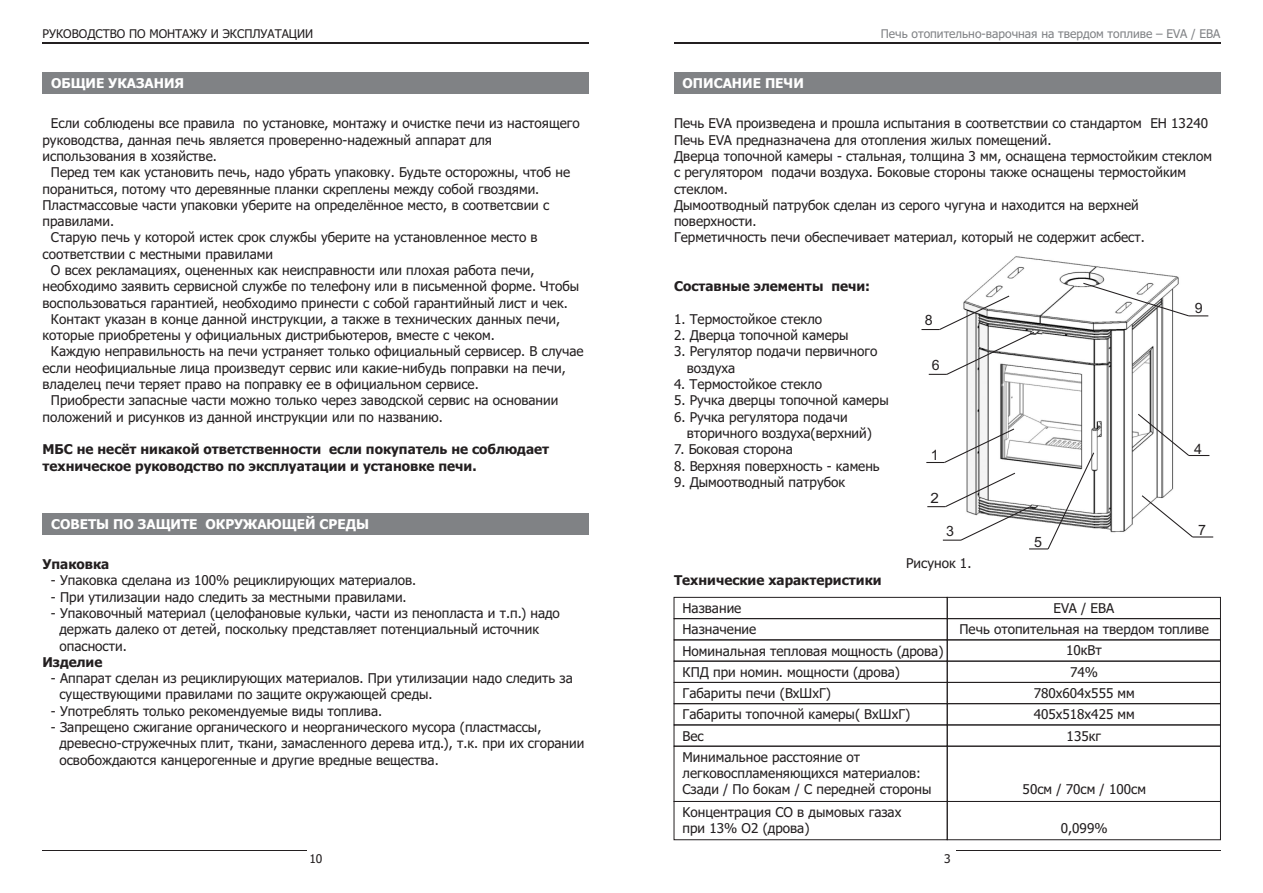
<style>
.page{position:relative;width:1263px;height:893px;background:#fff}
.page>*{position:absolute;margin:0;border:0;box-sizing:border-box;transform-origin:0 0}
.t1{font:14.25px "Arial";color:#231f20}
.t2{font:14.25px "Arial";color:#231f20;scale:1.07 1}
.t3{font:13.5px/16.4px "Tahoma";color:#231f20}
.t4{font:700 13.5px/16.4px "Tahoma";color:#231f20}
.t5{font:700 13.5px "Tahoma";color:#fff}
.t6{font:12px "Tahoma";color:#808285}
.t7{font:12px "Tahoma";color:#231f20}
</style>
<div class="page">
<div style="left:674px;top:72px;width:546px;height:22px;background:#808285"></div>
<hr style="left:674px;top:43px;width:546px;height:1px;background:#231f20">
<hr style="left:956px;top:850px;width:264px;height:1px;background:#231f20">
<div style="left:947px;top:639px;width:274px;height:23px;border:1px solid #231f20"></div>
<div style="left:947px;top:661px;width:274px;height:22px;border:1px solid #231f20"></div>
<div style="left:947px;top:682px;width:274px;height:22px;border:1px solid #231f20"></div>
<div style="left:947px;top:703px;width:274px;height:22px;border:1px solid #231f20"></div>
<div style="left:947px;top:724px;width:274px;height:23px;border:1px solid #231f20"></div>
<div style="left:947px;top:746px;width:274px;height:56px;border:1px solid #231f20"></div>
<div style="left:947px;top:801px;width:274px;height:39px;border:1px solid #231f20"></div>
<div style="left:674px;top:597px;width:274px;height:22px;border:1px solid #231f20"></div>
<div style="left:674px;top:618px;width:274px;height:22px;border:1px solid #231f20"></div>
<div style="left:674px;top:639px;width:274px;height:23px;border:1px solid #231f20"></div>
<div style="left:674px;top:661px;width:274px;height:22px;border:1px solid #231f20"></div>
<div style="left:674px;top:682px;width:274px;height:22px;border:1px solid #231f20"></div>
<div style="left:674px;top:703px;width:274px;height:22px;border:1px solid #231f20"></div>
<div style="left:674px;top:724px;width:274px;height:23px;border:1px solid #231f20"></div>
<div style="left:674px;top:746px;width:274px;height:56px;border:1px solid #231f20"></div>
<div style="left:674px;top:801px;width:274px;height:39px;border:1px solid #231f20"></div>
<div style="left:947px;top:597px;width:274px;height:22px;border:1px solid #231f20"></div>
<img style="left:966px;top:256px;width:213px;height:277px">
<svg style="left:921px;top:295px;width:114px;height:81px"></svg>
<svg style="left:1137px;top:413px;width:72px;height:44px"></svg>
<svg style="left:1140px;top:494px;width:73px;height:44px"></svg>
<svg style="left:926px;top:428px;width:169px;height:122px"></svg>
<svg style="left:1082px;top:282px;width:126px;height:35px"></svg>
<hr style="left:43px;top:43px;width:546px;height:1px;background:#231f20">
<hr style="left:43px;top:850px;width:264px;height:1px;background:#231f20">
<div style="left:43px;top:72px;width:546px;height:22px;background:#808285"></div>
<div style="left:43px;top:513px;width:546px;height:21px;background:#808285"></div>
<p class="t7" style="left:43px;top:29px;width:272px">РУКОВОДСТВО ПО МОНТАЖУ И ЭКСПЛУАТАЦИИ</p>
<p class="t5" style="left:51px;top:77px;width:135px">OБЩИЕ УКАЗАНИЯ</p>
<p class="t3" style="left:43px;top:116px;width:539px;text-indent:8px">Если соблюдены все правила по установке, монтажу и очистке печи из настоящего руководства, данная печь является проверенно-надежный аппарат для использования в хозяйстве.</p>
<p class="t3" style="left:51px;top:165px;width:521px">Перед тем как установить печь, надо убрать упаковку. Будьте осторожны, чтоб не</p>
<p class="t3" style="left:43px;top:182px;width:498px">пораниться, потому что деревянные планки скреплены между собой гвоздями.</p>
<p class="t3" style="left:43px;top:198px;width:508px">Пластмассовые части упаковки уберите на определённое место, в соответсвии с</p>
<p class="t3" style="left:43px;top:214px;width:73px">правилами.</p>
<p class="t3" style="left:51px;top:230px;width:488px">Старую печь у которой истек срок службы уберите на установленное место в</p>
<p class="t3" style="left:43px;top:247px;width:232px">соответствии с местными правилами</p>
<p class="t3" style="left:51px;top:263px;width:485px">О всех рекламациях, оцененных как неисправности или плохая работа печи,</p>
<p class="t3" style="left:43px;top:279px;width:538px">необходимо заявить сервисной службе по телефону или в письменной форме. Чтобы</p>
<p class="t3" style="left:43px;top:296px;width:527px">воспользоваться гарантией, необходимо принести с собой гарантийный лист и чек.</p>
<p class="t3" style="left:51px;top:312px;width:511px">Контакт указан в конце данной инструкции, а также в технических данных печи,</p>
<p class="t3" style="left:43px;top:328px;width:454px">которые приобретены у официальных дистрибьютеров, вместе с чеком.</p>
<p class="t3" style="left:51px;top:344px;width:534px">Каждую неправильность на печи устраняет только официальный сервисер. В случае</p>
<p class="t3" style="left:43px;top:361px;width:525px">если неофициальные лица произведут сервис или какие-нибудь поправки на печи,</p>
<p class="t3" style="left:43px;top:377px;width:438px">владелец печи теряет право на поправку ее в официальном сервисе.</p>
<p class="t3" style="left:51px;top:393px;width:509px">Приобрести запасные части можно только через заводской сервис на основании</p>
<p class="t3" style="left:43px;top:410px;width:402px">положений и рисунков из данной инструкции или по названию.</p>
<p class="t4" style="left:43px;top:442px;width:508px">МБС не несёт никакой ответственности если покупатель не соблюдает техническое руководство по эксплуатации и установке печи.</p>
<p class="t5" style="left:51px;top:518px;width:319px">СОВЕТЫ ПО ЗАЩИТЕ ОКРУЖАЮЩЕЙ СРЕДЫ</p>
<p class="t4" style="left:43px;top:557px;width:68px">Упаковка</p>
<p class="t3" style="left:51px;top:573px;width:367px">- Упаковка сделана из 100% рециклирующих материалов.</p>
<p class="t3" style="left:51px;top:590px;width:357px">- При утилизации надо следить за местными правилами.</p>
<p class="t3" style="left:59px;top:606px;width:502px;text-indent:-8px">- Упаковочный материал (целофановые кульки, части из пенопласта и т.п.) надо держать далеко от детей, поскольку представляет потенциальный источник опасности.</p>
<p class="t4" style="left:43px;top:655px;width:61px">Изделие</p>
<p class="t3" style="left:59px;top:671px;width:515px;text-indent:-8px">- Аппарат сделан из рециклирующих материалов. При утилизации надо следить за существующими правилами по защите окружающей среды.</p>
<p class="t3" style="left:51px;top:704px;width:333px">- Употреблять только рекомендуемые виды топлива.</p>
<p class="t3" style="left:59px;top:720px;width:527px;text-indent:-8px">- Запрещено сжигание органического и неорганического мусора (пластмассы, древесно-стружечных плит, ткани, замасленного дерева итд.), т.к. при их сгорании освобождаются канцерогенные и другие вредные вещества.</p>
<p class="t7" style="left:309px;top:854px;width:15px">10</p>
<p class="t6" style="left:881px;top:29px;width:341px">Печь отопительно-варочная на твердом топливе – EVA / ЕВА</p>
<p class="t5" style="left:682px;top:77px;width:123px">ОПИСАНИЕ ПЕЧИ</p>
<p class="t3" style="left:674px;top:116px;width:540px">Печь EVA произведена и прошла испытания в соответствии со стандартом ЕН 13240<br>Печь EVA предназначена для отопления жилых помещений.<br>Дверца топочной камеры - стальная, толщина 3 мм, оснащена термостойким стеклом с регулятором подачи воздуха. Боковые стороны также оснащены термостойким стеклом.<br>Дымоотводный патрубок сделан из серого чугуна и находится на верхней поверхности.<br>Герметичность печи обеспечивает материал, который не содержит асбест.</p>
<p class="t4" style="left:674px;top:279px;width:198px">Составные элементы печи:</p>
<p class="t3" style="left:674px;top:312px;width:150px">1. Термостойкое стекло</p>
<p class="t3" style="left:674px;top:328px;width:176px">2. Дверца топочной камеры</p>
<p class="t3" style="left:687px;top:344px;width:192px;text-indent:-13px">3. Регулятор подачи первичного воздуха</p>
<p class="t3" style="left:674px;top:377px;width:150px">4. Термостойкое стекло</p>
<p class="t3" style="left:674px;top:393px;width:216px">5. Ручка дверцы топочной камеры</p>
<p class="t3" style="left:687px;top:410px;width:187px;text-indent:-13px">6. Ручка регулятора подачи вторичного воздуха(верхний)</p>
<p class="t3" style="left:674px;top:442px;width:120px">7. Боковая сторона</p>
<p class="t3" style="left:674px;top:459px;width:207px">8. Верхняя поверхность - камень</p>
<p class="t3" style="left:674px;top:475px;width:173px">9. Дымоотводный патрубок</p>
<p class="t1" style="left:1195px;top:302px;width:9px">9</p>
<p class="t1" style="left:925px;top:315px;width:9px">8</p>
<p class="t1" style="left:932px;top:360px;width:9px">6</p>
<p class="t1" style="left:1194px;top:443px;width:9px">4</p>
<p class="t1" style="left:931px;top:449px;width:9px">1</p>
<p class="t4" style="left:674px;top:573px;width:209px">Технические характеристики</p>
<p class="t2" style="left:931px;top:493px;width:9px">2</p>
<p class="t1" style="left:946px;top:526px;width:9px">3</p>
<p class="t3" style="left:906px;top:556px;width:67px">Рисунок 1.</p>
<p class="t1" style="left:1034px;top:537px;width:9px">5</p>
<p class="t1" style="left:1198px;top:525px;width:9px">7</p>
<p class="t3" style="left:682px;top:599px;width:262px;line-height:21.3px">Название<br>Назначение<br>Номинальная тепловая мощность (дрова)<br>КПД при номин. мощности (дрова)<br>Габариты печи (ВxШxГ)<br>Габариты топочной камеры( ВxШxГ)<br>Вес<br>Минимальное расстояние от</p>
<p class="t3" style="left:682px;top:766px;width:250px">легковоспламеняющихся материалов:<br>Сзади / По бокам / С передней стороны</p>
<p class="t3" style="left:682px;top:805px;width:220px">Kонцентрация CO в дымовых газах при 13% O2 (дрова)</p>
<p class="t7" style="left:944px;top:854px;width:8px">3</p>
<p class="t3" style="left:1053px;top:601px;width:62px">EVA / ЕВА</p>
<p class="t3" style="left:959px;top:622px;width:251px">Печь отопительная на твердом топливе</p>
<p class="t3" style="left:1066px;top:640px;width:37px;line-height:21.9px;text-align:center">10кВт<br>74%</p>
<p class="t3" style="left:1034px;top:683px;width:103px;line-height:21.6px;text-align:center">780x604x555 мм<br>405x518x425 мм<br>135кг</p>
<p class="t3" style="left:1023px;top:782px;width:125px">50см / 70см / 100см</p>
<p class="t3" style="left:1061px;top:821px;width:48px">0,099%</p>
</div>
